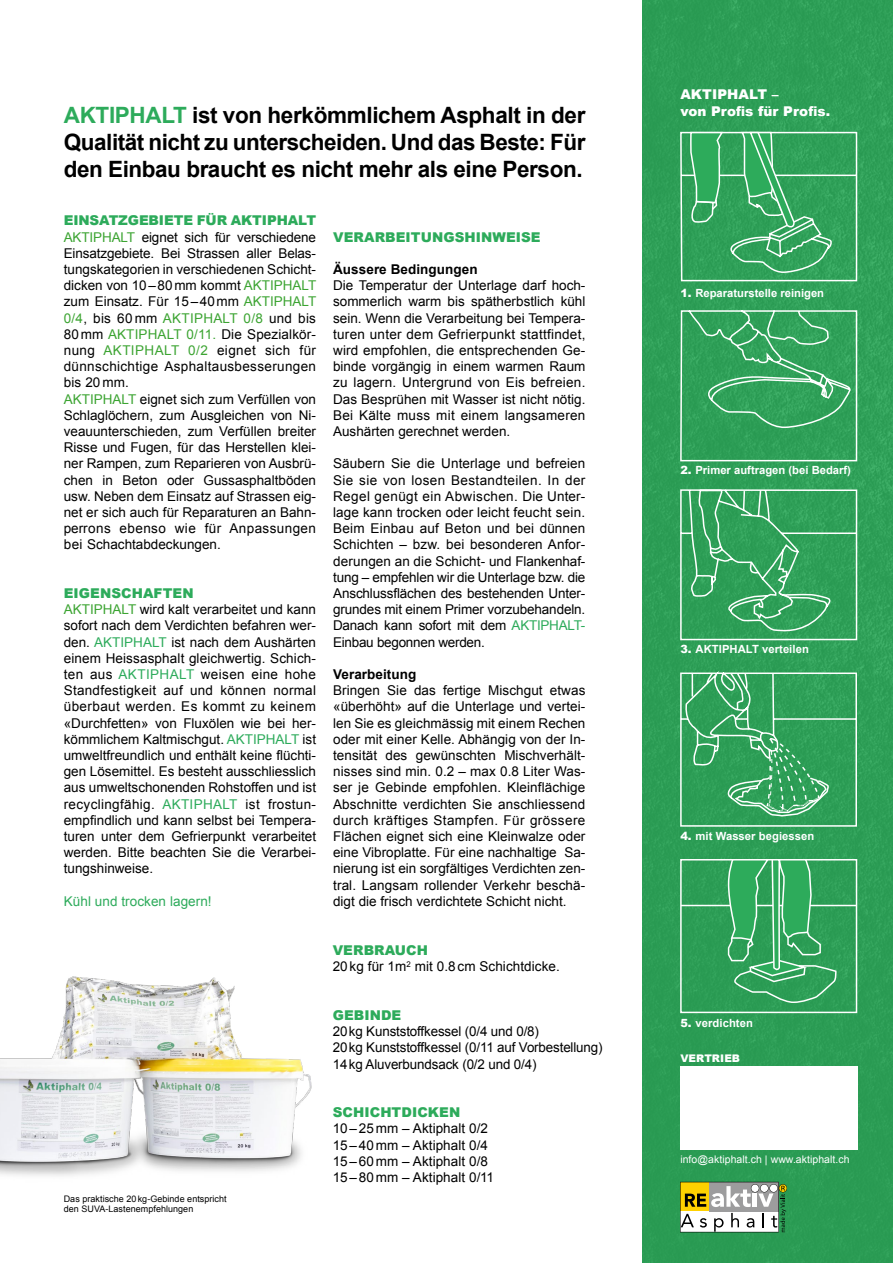
<style>
.page{position:relative;width:893px;height:1263px;background:#fff}
.page>*{position:absolute;margin:0;border:0;box-sizing:border-box;transform-origin:0 0}
.t1{font:700 22.5px/27px "Arial";letter-spacing:-.02em;color:#000;text-align:justify}
.t2{font:13.5px/16.2px "Arial";color:#000}
.t3{font:900 13.5px "Arial";letter-spacing:.005em;color:#2dab5b}
.t4{font:700 13.5px "Arial";letter-spacing:.005em;color:#000}
.t5{font:900 13.5px/16.2px "Arial";letter-spacing:.005em;color:#fff}
.t6{font:13.5px "Arial";letter-spacing:.005em;color:#2dab5b}
.t7{font:700 11.25px "Arial";color:#fff}
.t8{font:10.5px "Arial";letter-spacing:.005em;color:#fff}
.t9{font:900 10.5px "Arial";letter-spacing:.005em;color:#fff}
.t10{font:9px/10.8px "Arial";letter-spacing:.005em;color:#000}
.s1{color:#2dab5b}
.s2{font-weight:900;color:#2dab5b}
.s3{color:#3ca432}
.s4{font-weight:900}
</style>
<div class="page">
<div style="left:642px;top:0;width:251px;height:1263px;background:#2c9d55"></div>
<svg style="left:679px;top:131px;width:179px;height:151px"></svg>
<svg style="left:679px;top:488px;width:179px;height:153px"></svg>
<svg style="left:679px;top:672px;width:179px;height:155px"></svg>
<div style="left:680px;top:859px;width:177px;height:154px;border:2px solid #fff"></div>
<hr style="left:681px;top:905px;width:175px;height:1px;background:#fff">
<svg style="left:726px;top:859px;width:111px;height:302px"></svg>
<img style="left:0;top:976px;width:312px;height:200px">
<svg style="left:680px;top:1182px;width:107px;height:50px;background:#babb9d"></svg>
<svg style="left:679px;top:309px;width:179px;height:153px"></svg>
<div style="left:680px;top:1066px;width:177px;height:83px;background:#fff"></div>
<h1 class="t1" style="left:64px;top:101px;width:523px"><span class="s1">AKTIPHALT</span> ist von herkömmlichem Asphalt in der Qualität nicht zu unterscheiden. Und das Beste: Für den Einbau braucht es nicht mehr als eine Person.</h1>
<p class="t2" style="left:64px;top:212px;width:254px"><span class="s2">EINSATZGEBIETE FÜR AKTIPHALT </span><span class="s3">AKTIPHALT</span> eignet sich für verschiedene Einsatzgebiete. Bei Strassen aller Belas&shy;tungskategorien in verschiedenen Schicht&shy;dicken von 10–80mm kommt <span class="s3">AKTIPHALT </span>zum Einsatz. Für 15–40mm <span class="s3">AKTIPHALT 0/4</span>, bis 60 mm <span class="s3">AKTIPHALT 0/8</span> und bis 80 mm <span class="s3">AKTIPHALT 0/11.</span> Die Spezialkör&shy;nung <span class="s3">AKTIPHALT 0/2</span> eignet sich für dünnschichtige Asphaltausbesserungen bis 20 mm.<br><span class="s3">AKTIPHALT</span> eignet sich zum Verfüllen von Schlaglöchern, zum Ausgleichen von Ni&shy;veauunterschieden, zum Verfüllen breiter Risse und Fugen, für das Herstellen klei&shy;ner Rampen, zum Reparieren von Ausbrü&shy;chen in Beton oder Gussasphaltböden usw. Neben dem Einsatz auf Strassen eig&shy;net er sich auch für Reparaturen an Bahn&shy;perrons ebenso wie für Anpassungen bei Schachtabdeckungen.</p>
<p class="t2" style="left:64px;top:585px;width:254px"><span class="s2">EIGENSCHAFTEN<br></span><span class="s3">AKTIPHALT</span> wird kalt verarbeitet und kann sofort nach dem Verdichten befahren wer&shy;den. <span class="s1">AKTIPHALT</span> ist nach dem Aushärten einem Heissasphalt gleichwertig. Schich&shy;ten aus <span class="s1">AKTIPHALT</span> weisen eine hohe Standfestigkeit auf und können normal überbaut werden. Es kommt zu keinem «Durchfetten» von Fluxölen wie bei her&shy;kömmlichem Kaltmischgut. <span class="s1">AKTIPHALT</span> ist umweltfreundlich und enthält keine flüchti&shy;gen Lösemittel. Es besteht ausschliesslich aus umweltschonenden Rohstoffen und ist recyclingfähig. <span class="s1">AKTIPHALT</span> ist frostun&shy;empfindlich und kann selbst bei Tempera&shy;turen unter dem Gefrierpunkt verarbeitet werden. Bitte beachten Sie die Verarbei&shy;tungshinweise.</p>
<p class="t6" style="left:64px;top:893px;width:149px">Kühl und trocken lagern!</p>
<p class="t3" style="left:333px;top:227px;width:209px">VERARBEITUNGSHINWEISE</p>
<p class="t4" style="left:333px;top:262px;width:146px">Äussere Bedingungen</p>
<p class="t2" style="left:333px;top:277px;width:254px;text-align:justify">Die Temperatur der Unterlage darf hoch&shy;sommerlich warm bis spätherbstlich kühl sein. Wenn die Verarbeitung bei Tempera&shy;turen unter dem Gefrierpunkt stattfindet, wird empfohlen, die entsprechenden Ge&shy;binde vorgängig in einem warmen Raum zu lagern. Untergrund von Eis befreien.<br>Das Besprühen mit Wasser ist nicht nötig.<br>Bei Kälte muss mit einem langsameren Aushärten gerechnet werden.</p>
<p class="t2" style="left:333px;top:455px;width:254px;text-align:justify">Säubern Sie die Unterlage und befreien Sie sie von losen Bestandteilen. In der Regel genügt ein Abwischen. Die Unter&shy;lage kann trocken oder leicht feucht sein.<br>Beim Einbau auf Beton und bei dünnen Schichten – bzw. bei besonderen Anfor&shy;derungen an die Schicht- und Flankenhaf&shy;tung – empfehlen wir die Unterlage bzw. die Anschlussflächen des bestehenden Unter&shy;grundes mit einem Primer vorzubehandeln.<br>Danach kann sofort mit dem <span class="s1">AKTIPHALT-</span>Einbau begonnen werden.</p>
<p class="t4" style="left:333px;top:667px;width:85px">Verarbeitung</p>
<p class="t2" style="left:333px;top:682px;width:254px;text-align:justify">Bringen Sie das fertige Mischgut etwas «überhöht» auf die Unterlage und vertei&shy;len Sie es gleichmässig mit einem Rechen oder mit einer Kelle. Abhängig von der In&shy;tensität des gewünschten Mischverhält&shy;nisses sind min. 0.2 – max 0.8 Liter Was&shy;ser je Gebinde empfohlen. Kleinflächige Abschnitte verdichten Sie anschliessend durch kräftiges Stampfen. Für grössere Flächen eignet sich eine Kleinwalze oder eine Vibroplatte. Für eine nachhaltige Sa&shy;nierung ist ein sorgfältiges Verdichten zen&shy;tral. Langsam rollender Verkehr beschä&shy;digt die frisch verdichtete Schicht nicht.</p>
<p class="t10" style="left:64px;top:1193px;width:164px">Das praktische 20kg-Gebinde entspricht den SUVA-Lastenempfehlungen</p>
<p class="t2" style="left:333px;top:942px;width:229px"><span class="s2">VERBRAUCH<br></span>20kg für 1m<sup>2</sup> mit 0.8cm Schichtdicke.</p>
<p class="t3" style="left:333px;top:1005px;width:70px">GEBINDE</p>
<p class="t2" style="left:333px;top:1023px;width:271px">20kg Kunststoffkessel (0/4 und 0/8)<br>20kg Kunststoffkessel (0/11 auf Vorbestellung)<br>14kg Aluverbundsack (0/2 und 0/4)</p>
<p class="t3" style="left:333px;top:1102px;width:129px">SCHICHTDICKEN</p>
<p class="t2" style="left:333px;top:1120px;width:163px">10–25mm – Aktiphalt 0/2<br>15–40mm – Aktiphalt 0/4<br>15–60mm – Aktiphalt 0/8<br>15–80mm – Aktiphalt 0/11</p>
<p class="t5" style="left:680px;top:86px;width:151px">AKTIPHALT –<br>von Profis für Profis.</p>
<p class="t7" style="left:680px;top:286px;width:145px"><span class="s4">1.</span> Reparaturstelle reinigen</p>
<p class="t7" style="left:680px;top:464px;width:172px"><span class="s4">2.</span> Primer auftragen (bei Bedarf)</p>
<p class="t7" style="left:680px;top:643px;width:130px"><span class="s4">3.</span> AKTIPHALT verteilen</p>
<p class="t7" style="left:680px;top:829px;width:135px"><span class="s4">4.</span> mit Wasser begiessen</p>
<p class="t7" style="left:680px;top:1017px;width:74px"><span class="s4">5.</span> verdichten</p>
<p class="t9" style="left:680px;top:1050px;width:61px">VERTRIEB</p>
<p class="t8" style="left:680px;top:1153px;width:171px">info@aktiphalt.ch | www.aktiphalt.ch</p>
</div>
